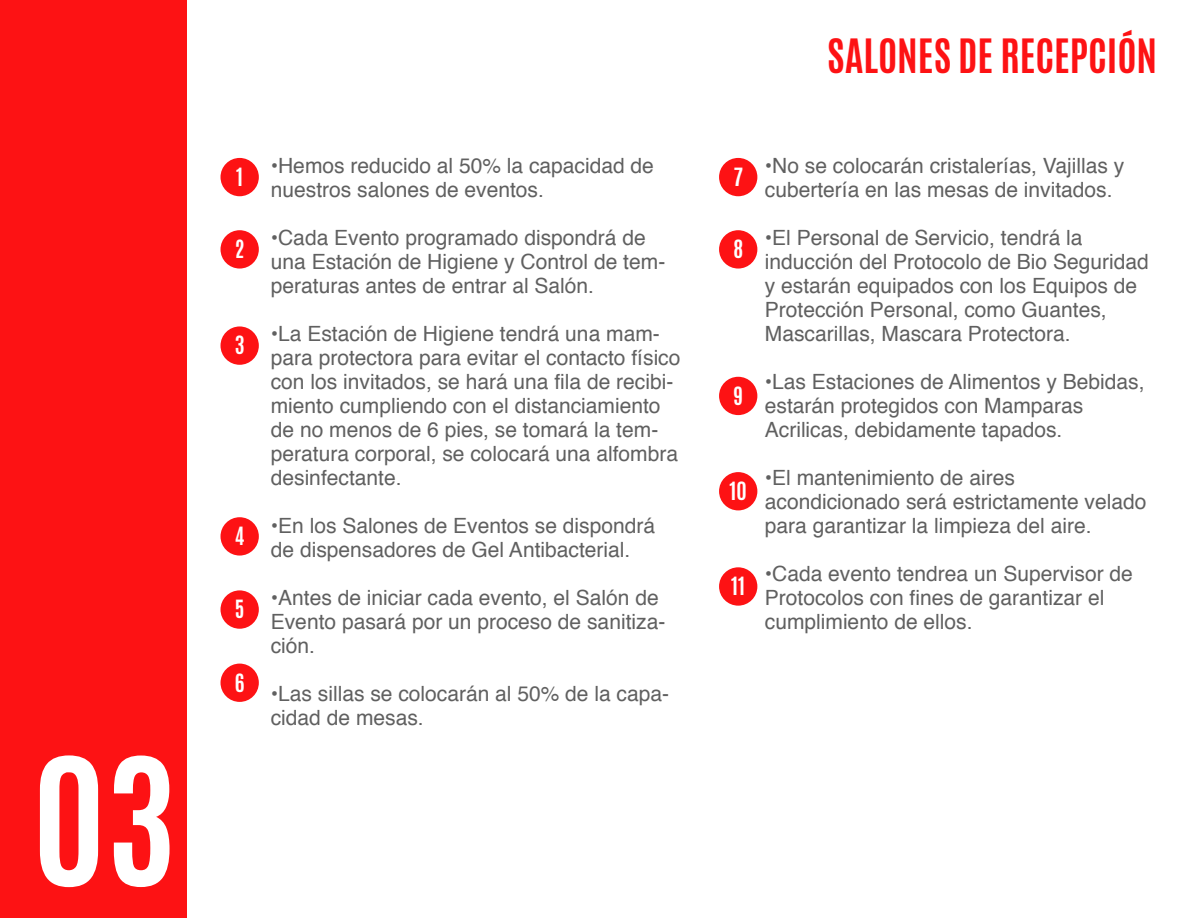
<style>
.page{position:relative;width:1188px;height:918px;background:#fff}
.page>*{position:absolute;margin:0;border:0;box-sizing:border-box;transform-origin:0 0}
.t1{font:700 149.7px "Antonio";color:#fff}
.t2{font:700 39.45px "Antonio";color:#fd1214}
.t3{font:21px/24px "Helvetica";color:#606060}
.t4{font:700 21px "Antonio";color:#fff}
</style>
<div class="page">
<div style="left:0;top:0;width:187px;height:918px;background:#fd1214"></div>
<div style="left:221px;top:158px;width:38px;height:38px;background:#fd1214;border-radius:50%"></div>
<div style="left:719px;top:158px;width:38px;height:38px;background:#fd1214;border-radius:50%"></div>
<div style="left:719px;top:230px;width:38px;height:39px;background:#fd1214;border-radius:50%"></div>
<div style="left:719px;top:377px;width:38px;height:38px;background:#fd1214;border-radius:50%"></div>
<div style="left:719px;top:472px;width:38px;height:38px;background:#fd1214;border-radius:50%"></div>
<div style="left:719px;top:567px;width:38px;height:39px;background:#fd1214;border-radius:50%"></div>
<div style="left:221px;top:230px;width:38px;height:39px;background:#fd1214;border-radius:50%"></div>
<div style="left:221px;top:326px;width:38px;height:39px;background:#fd1214;border-radius:50%"></div>
<div style="left:221px;top:517px;width:38px;height:39px;background:#fd1214;border-radius:50%"></div>
<div style="left:221px;top:664px;width:38px;height:38px;background:#fd1214;border-radius:50%"></div>
<div style="left:221px;top:590px;width:38px;height:39px;background:#fd1214;border-radius:50%"></div>
<h1 class="t1" style="left:32px;top:708px;width:145px">03</h1>
<h2 class="t2" style="left:827px;top:26px;width:332px">SALONES DE RECEPCIÓN</h2>
<p class="t3" style="left:271px;top:154px;width:385px">•Hemos reducido al 50% la capacidad de nuestros salones de eventos.</p>
<p class="t3" style="left:271px;top:226px;width:396px">•Cada Evento programado dispondrá de una Estación de Higiene y Control de tem&shy;peraturas antes de entrar al Salón.</p>
<p class="t3" style="left:271px;top:322px;width:411px">•La Estación de Higiene tendrá una mam&shy;para protectora para evitar el contacto físico con los invitados, se hará una fila de recibi&shy;miento cumpliendo con el distanciamiento de no menos de 6 pies, se tomará la tem&shy;peratura corporal, se colocará una alfombra desinfectante.</p>
<p class="t3" style="left:271px;top:514px;width:386px">•En los Salones de Eventos se dispondrá de dispensadores de Gel Antibacterial.</p>
<p class="t3" style="left:271px;top:586px;width:396px">•Antes de iniciar cada evento, el Salón de<br>Evento pasará por un proceso de sanitiza&shy;ción.</p>
<p class="t3" style="left:271px;top:682px;width:400px">•Las sillas se colocarán al 50% de la capa&shy;cidad de mesas.</p>
<p class="t4" style="left:236px;top:161px;width:8px">1</p>
<p class="t4" style="left:733px;top:161px;width:11px">7</p>
<p class="t4" style="left:235px;top:229px;width:11px">22</p>
<p class="t4" style="left:733px;top:233px;width:11px">8</p>
<p class="t4" style="left:235px;top:330px;width:11px">3</p>
<p class="t4" style="left:733px;top:380px;width:11px">9</p>
<p class="t4" style="left:730px;top:475px;width:19px">10</p>
<p class="t4" style="left:235px;top:520px;width:11px">4</p>
<p class="t4" style="left:731px;top:570px;width:15px">11</p>
<p class="t4" style="left:235px;top:594px;width:11px">5</p>
<p class="t4" style="left:235px;top:667px;width:11px">6</p>
<p class="t3" style="left:765px;top:154px;width:361px">•No se colocarán cristalerías, Vajillas y cubertería en las mesas de invitados.</p>
<p class="t3" style="left:765px;top:226px;width:386px">•El Personal de Servicio, tendrá la inducción del Protocolo de Bio Seguridad y estarán equipados con los Equipos de Protección Personal, como Guantes, Mascarillas, Mascara Protectora.</p>
<p class="t3" style="left:765px;top:370px;width:381px">•Las Estaciones de Alimentos y Bebidas, estarán protegidos con Mamparas<br>Acrilicas, debidamente tapados.</p>
<p class="t3" style="left:765px;top:466px;width:383px">•El mantenimiento de aires acondicionado será estrictamente velado para garantizar la limpieza del aire.</p>
<p class="t3" style="left:765px;top:562px;width:370px">•Cada evento tendrea un Supervisor de<br>Protocolos con fines de garantizar el cumplimiento de ellos.</p>
</div>
